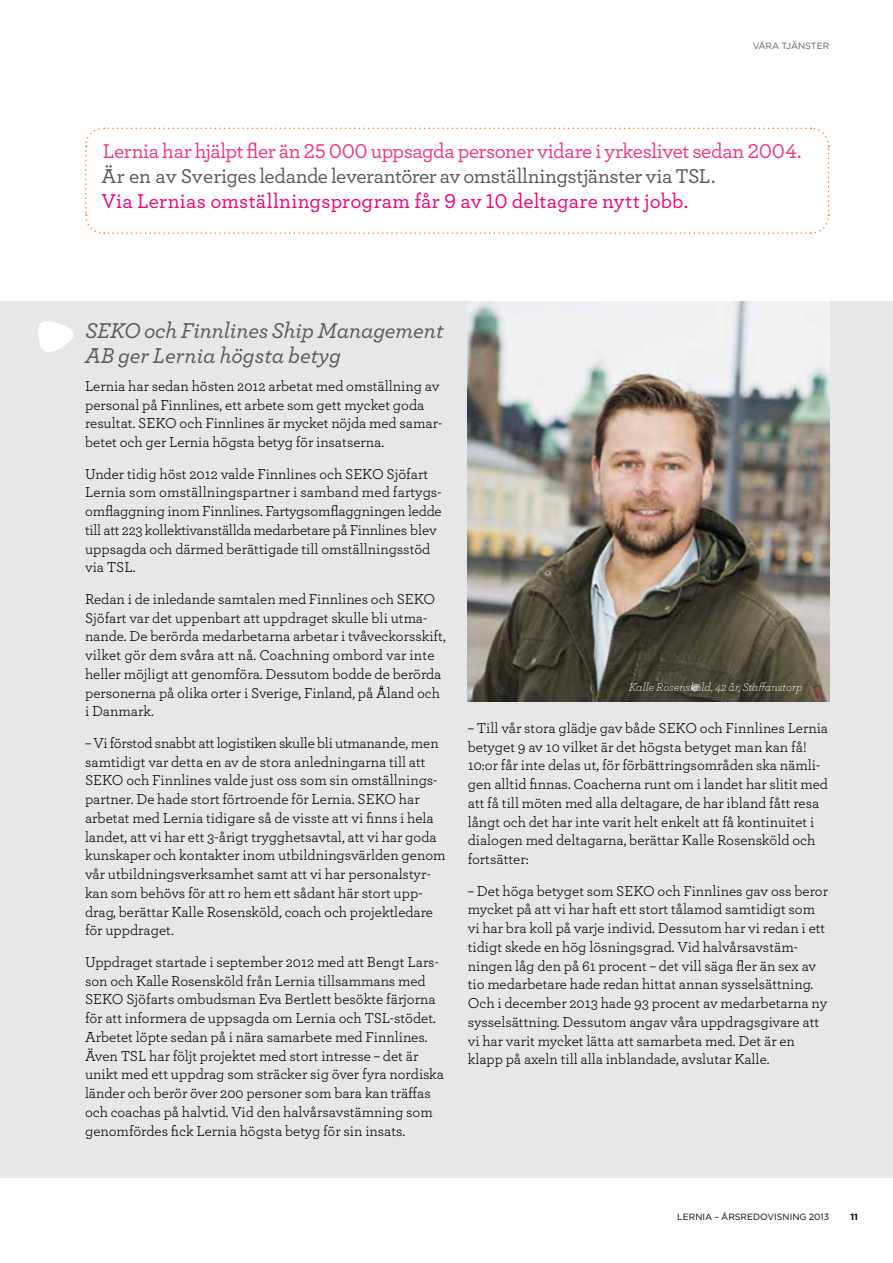
<style>
.page{position:relative;width:893px;height:1263px;background:#fff}
.page>*{position:absolute;margin:0;border:0;box-sizing:border-box;transform-origin:0 0}
.t1{font:italic 500 22.5px/25.5px "Archer";letter-spacing:-.01em;color:#58595b}
.t2{font:500 21px "Archer";letter-spacing:-.02em;color:#ee3780}
.t3{font:500 21px "Archer";letter-spacing:-.015em;color:#58595b}
.t4{font:500 21px "Archer";letter-spacing:.005em;color:#ed0579}
.t5{font:15px/18.8px "Archer";color:#000}
.t6{font:italic 300 12px "Archer";color:#fff}
.t7{font:9px "Gotham";color:#000}
.t8{font:9px "Gotham";letter-spacing:-.005em;color:#58595b}
.t9{font:700 9px "Gotham";color:#000}
</style>
<div class="page">
<div style="left:0;top:302px;width:893px;height:876px;background:#e6e7e8"></div>
<svg style="left:85px;top:127px;width:745px;height:107px"></svg>
<img style="left:468px;top:302px;width:361px;height:400px">
<svg style="left:38px;top:321px;width:36px;height:31px"></svg>
<p class="t8" style="left:753px;top:40px;width:75px">VÅRA TJÄNSTER</p>
<h2 class="t2" style="left:103px;top:136px;width:700px">Lernia har hjälpt fler än 25 000 uppsagda personer vidare i yrkeslivet sedan 2004.</h2>
<h2 class="t3" style="left:101px;top:161px;width:615px">Är en av Sveriges ledande leverantörer av omställningstjänster via TSL .</h2>
<h2 class="t4" style="left:101px;top:186px;width:588px">Via Lernias omställningsprogram får 9 av 10 deltagare nytt jobb.</h2>
<h1 class="t1" style="left:85px;top:316px;width:360px">SEKO och Finnlines Ship Management<br>AB ger Lernia högsta betyg</h1>
<p class="t5" style="left:85px;top:376px;width:359px">Lernia har sedan hösten 2012 arbetat med omställning av personal på Finnlines, ett arbete som gett mycket goda resultat. SE KO och Finnlines är mycket nöjda med samar&shy;betet och ger Lernia högsta betyg för insatserna.</p>
<p class="t5" style="left:85px;top:463px;width:358px">Under tidig höst 2012 valde Finnlines och SE KO Sjöfart Lernia som omställningspartner i samband med fartygs&shy;omflaggning inom Finnlines. Fartygsomflaggningen ledde till att 223 kollektivanställda medarbetare på Finnlines blev uppsagda och därmed berättigade till omställningsstöd via TSL.</p>
<p class="t5" style="left:85px;top:589px;width:362px">Redan i de inledande samtalen med Finnlines och SE KO Sjöfart var det uppenbart att uppdraget skulle bli utma&shy;nande. De berörda medarbetarna arbetar i tvåveckorsskift, vilket gör dem svåra att nå. Coachning ombord var inte heller möjligt att genomföra. Dessutom bodde de berörda personerna på olika orter i Sverige, Finland, på Åland och i Danmark.</p>
<p class="t5" style="left:85px;top:733px;width:362px">– Vi förstod snabbt att logistiken skulle bli utmanande, men samtidigt var detta en av de stora anledningarna till att<br>SE KO och Finnlines valde just oss som sin omställnings&shy;partner. De hade stort förtroende för Lernia. SE KO har arbetat med Lernia tidigare så de visste att vi finns i hela landet, att vi har ett 3-årigt trygghetsavtal, att vi har goda kunskaper och kontakter inom utbildningsvärlden genom vår utbildningsverksamhet samt att vi har personalstyr&shy;kan som behövs för att ro hem ett sådant här stort upp&shy;drag, berättar Kalle Rosensköld, coach och projektledare för uppdraget.</p>
<p class="t5" style="left:85px;top:952px;width:361px">Uppdraget startade i september 2012 med att Bengt Lars&shy;son och Kalle Rosensköld från Lernia tillsammans med<br>SE KO Sjöfarts ombudsman Eva Bertlett besökte färjorna för att informera de uppsagda om Lernia och TSL-stödet.<br>Arbetet löpte sedan på i nära samarbete med Finnlines.<br>Även TSL har följt projektet med stort intresse – det är unikt med ett uppdrag som sträcker sig över fyra nordiska länder och berör över 200 personer som bara kan träffas och coachas på halvtid. Vid den halvårsavstämning som genomfördes fick Lernia högsta betyg för sin insats.</p>
<p class="t6" style="left:629px;top:679px;width:175px">Kalle Rosensköld, 42 år, Staffanstorp</p>
<p class="t5" style="left:468px;top:718px;width:362px">– Till vår stora glädje gav både SE KO och Finnlines Lernia betyget 9 av 10 vilket är det högsta betyget man kan få!<br>10:or får inte delas ut, för förbättringsområden ska nämli&shy;gen alltid finnas. Coacherna runt om i landet har slitit med att få till möten med alla deltagare, de har ibland fått resa långt och det har inte varit helt enkelt att få kontinuitet i dialogen med deltagarna, berättar Kalle Rosensköld och fortsätter:</p>
<p class="t5" style="left:468px;top:880px;width:362px">– Det höga betyget som SE KO och Finnlines gav oss beror mycket på att vi har haft ett stort tålamod samtidigt som vi har bra koll på varje individ. Dessutom har vi redan i ett tidigt skede en hög lösningsgrad. Vid halvårsavstäm&shy;ningen låg den på 61 procent – det vill säga fler än sex av tio medarbetare hade redan hittat annan sysselsättning.<br>Och i december 2013 hade 93 procent av medarbetarna ny sysselsättning. Dessutom angav våra uppdragsgivare att vi har varit mycket lätta att samarbeta med. Det är en klapp på axeln till alla inblandade, avslutar Kalle.</p>
<p class="t7" style="left:677px;top:1211px;width:153px">LERNIA – ÅRSREDOVISNING 2013</p>
<p class="t9" style="left:850px;top:1211px;width:9px">11</p>
</div>
